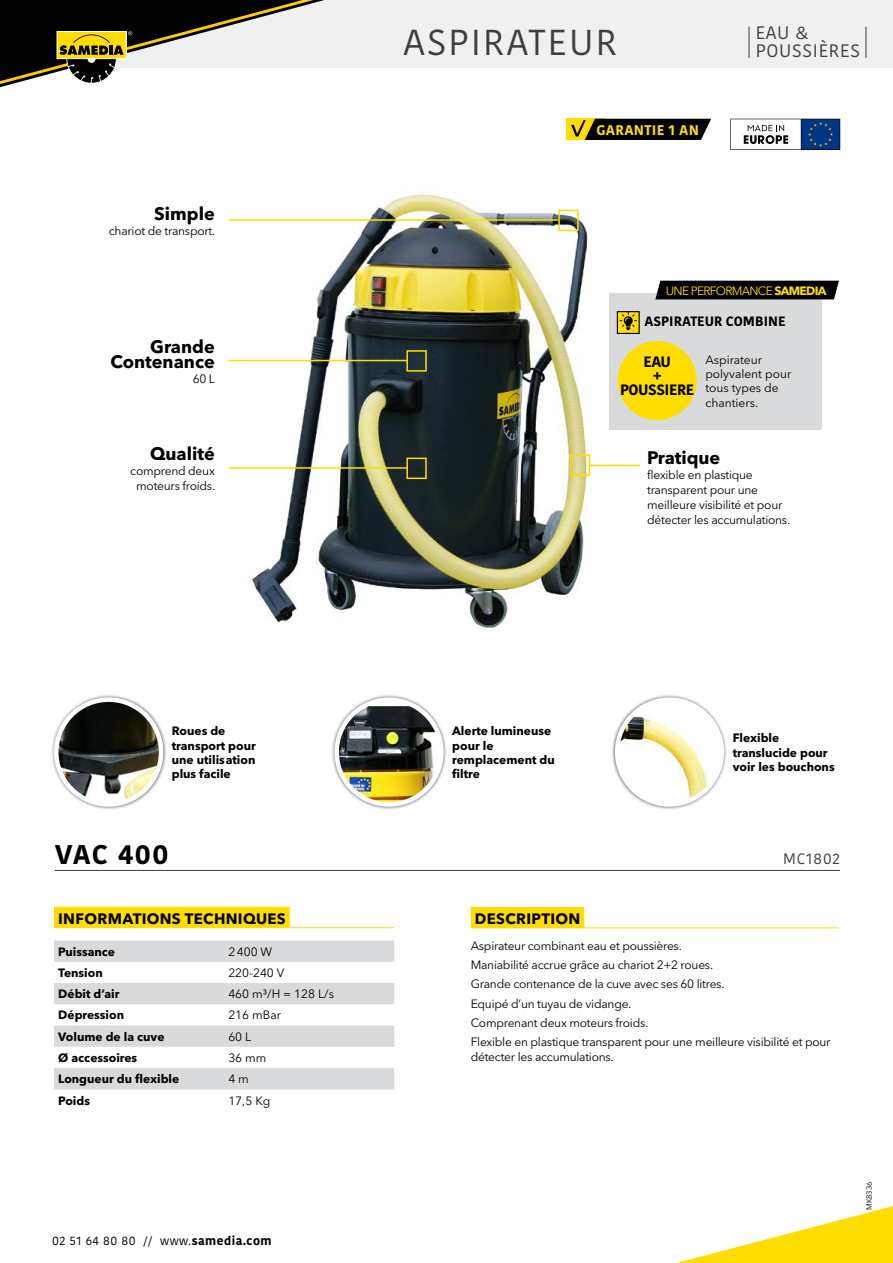
<style>
.page{position:relative;width:893px;height:1263px;background:#fff}
.page>*{position:absolute;margin:0;border:0;box-sizing:border-box;transform-origin:0 0}
.t1{font:36px "Kohinoor";letter-spacing:.06em;color:#3e3d40}
.t2{font:700 27px "Kohinoor";letter-spacing:.05em;color:#000}
.t3{font:700 18px/15px "Avenir Next LT Pro";color:#000;text-align:right}
.t4{font:18px/18px "Kohinoor";letter-spacing:.04em;color:#3e3d40}
.t5{font:700 15px "Avenir Next LT Pro";letter-spacing:.02em;color:#000}
.t6{font:700 15px/27.9px "Kohinoor";letter-spacing:-.03em;color:#000;text-align:center}
.t7{font:15px "Kohinoor";letter-spacing:.06em;color:#3e3d40}
.t8{font:700 13.95px "Kohinoor";letter-spacing:.02em;color:#fd0}
.t9{font:700 13.5px "Kohinoor";color:#000}
.t10{font:12px/19.2px "Avenir Next LT Pro";letter-spacing:-.02em;color:#000}
.t11{font:700 12px/14.4px "Avenir Next LT Pro";color:#000}
.t12{font:12px/14.4px "Avenir Next LT Pro";color:#000}
.t13{font:12px "Kohinoor";letter-spacing:.04em;color:#000}
.t14{font:12px "Avenir Next LT Pro";letter-spacing:-.06em;color:#fd0}
.t15{font:7.5px "Avenir Next LT Pro";letter-spacing:-.02em;color:#000}
.s1{font-weight:700}
</style>
<div class="page">
<div style="left:0;top:0;width:893px;height:68px;background:#f0f0f1"></div>
<svg style="left:0;top:0;width:324px;height:87px"></svg>
<svg style="left:677px;top:1206px;width:216px;height:57px"></svg>
<img style="left:228px;top:194px;width:410px;height:435px">
<div style="left:51px;top:694px;width:116px;height:116px;background:#000;opacity:.6"></div>
<img style="left:56px;top:700px;width:105px;height:104px;border-radius:52px">
<div style="left:54px;top:697px;width:109px;height:110px;border:4px solid #fff;border-radius:50%"></div>
<div style="left:331px;top:694px;width:116px;height:116px;background:#000;opacity:.6"></div>
<img style="left:337px;top:700px;width:104px;height:104px;border-radius:52px">
<div style="left:334px;top:697px;width:110px;height:110px;border:4px solid #fff;border-radius:50%"></div>
<div style="left:612px;top:694px;width:115px;height:116px;background:#000;opacity:.6"></div>
<img style="left:617px;top:700px;width:105px;height:104px;border-radius:52px">
<div style="left:615px;top:697px;width:109px;height:110px;border:4px solid #fff;border-radius:50%"></div>
<div style="left:566px;top:119px;width:39px;height:21px;background:#fd0"></div>
<svg style="left:571px;top:119px;width:140px;height:21px;background:#252209"></svg>
<svg style="left:730px;top:119px;width:110px;height:31px"></svg>
<hr style="left:749px;top:27px;width:1px;height:31px;background:#3e3d40">
<hr style="left:866px;top:27px;width:1px;height:31px;background:#3e3d40">
<hr style="left:55px;top:870px;width:785px;height:1px;background:#3e3d40">
<div style="left:471px;top:907px;width:113px;height:21px;background:#fd0"></div>
<hr style="left:471px;top:927px;width:368px;height:1px;background:#fd0">
<svg style="left:54px;top:940px;width:340px;height:64px"></svg>
<svg style="left:54px;top:1025px;width:340px;height:64px"></svg>
<div style="left:54px;top:907px;width:236px;height:21px;background:#fd0"></div>
<hr style="left:54px;top:927px;width:340px;height:1px;background:#fd0">
<hr style="left:229px;top:467px;width:179px;height:2px;background:#fd0">
<div style="left:406px;top:458px;width:21px;height:21px;border:2px solid #fd0"></div>
<hr style="left:229px;top:360px;width:179px;height:1px;background:#fd0">
<div style="left:406px;top:350px;width:21px;height:22px;border:2px solid #fd0"></div>
<hr style="left:229px;top:219px;width:329px;height:2px;background:#fd0">
<div style="left:558px;top:210px;width:21px;height:21px;border:2px solid #fd0"></div>
<hr style="left:590px;top:465px;width:50px;height:1px;background:#fd0">
<div style="left:570px;top:454px;width:20px;height:22px;border:2px solid #fd0"></div>
<div style="left:609px;top:293px;width:212px;height:136px;background:#d9dadb"></div>
<div style="left:655px;top:281px;width:184px;height:18px;background:#000"></div>
<div style="left:617px;top:311px;width:23px;height:23px;background:#fd0;border:1px solid #000"></div>
<svg style="left:620px;top:312px;width:17px;height:18px"></svg>
<div style="left:618px;top:341px;width:79px;height:79px;background:#fd0;border-radius:50%"></div>
<h3 class="t3" style="left:154px;top:206px;width:62px">Simple</h3>
<p class="t10" style="left:109px;top:221px;width:108px">chariot de transport.</p>
<h3 class="t3" style="left:110px;top:339px;width:106px">Grande<br>Contenance</h3>
<p class="t10" style="left:193px;top:369px;width:24px">60 L</p>
<h3 class="t3" style="left:150px;top:446px;width:66px">Qualité</h3>
<p class="t10" style="left:130px;top:463px;width:86px;line-height:15px;text-align:center">comprend deux moteurs froids.</p>
<h1 class="t1" style="left:403px;top:19px;width:215px">ASPIRATEUR</h1>
<p class="t8" style="left:596px;top:121px;width:104px">GARANTIE 1 AN</p>
<h3 class="t4" style="left:756px;top:25px;width:106px">EAU &amp;<br>POUSSIÈRES</h3>
<p class="t14" style="left:666px;top:283px;width:162px">UNE PERFORMANCE <span class="s1">SAMEDIA</span></p>
<p class="t9" style="left:644px;top:313px;width:143px">ASPIRATEUR COMBINE</p>
<p class="t12" style="left:705px;top:352px;width:88px">Aspirateur polyvalent pour tous types de chantiers.</p>
<p class="t6" style="left:620px;top:348px;width:76px">EAU<br>POUSSIERE</p>
<p class="t6" style="left:653px;top:362px;width:10px">+</p>
<h3 class="t3" style="left:647px;top:450px;width:75px">Pratique</h3>
<p class="t10" style="left:647px;top:468px;width:144px;line-height:15px">flexible en plastique transparent pour une meilleure visibilité et pour détecter les accumulations.</p>
<p class="t11" style="left:172px;top:724px;width:85px">Roues de transport pour une utilisation plus facile</p>
<p class="t11" style="left:452px;top:724px;width:104px">Alerte lumineuse pour le remplacement du filtre</p>
<p class="t11" style="left:733px;top:731px;width:104px">Flexible translucide pour voir les bouchons</p>
<h2 class="t2" style="left:55px;top:836px;width:115px">VAC 400</h2>
<p class="t7" style="left:783px;top:849px;width:58px">MC1802</p>
<p class="t5" style="left:58px;top:909px;width:229px">INFORMATIONS TECHNIQUES</p>
<p class="t11" style="left:58px;top:944px;width:58px">Puissance</p>
<p class="t10" style="left:228px;top:942px;width:45px">2400 W</p>
<p class="t11" style="left:58px;top:965px;width:46px">Tension</p>
<p class="t10" style="left:228px;top:963px;width:57px">220-240 V</p>
<p class="t11" style="left:58px;top:987px;width:63px">Débit d’air</p>
<p class="t10" style="left:228px;top:984px;width:107px">460 m³/H = 128 L/s</p>
<p class="t11" style="left:58px;top:1008px;width:67px">Dépression</p>
<p class="t10" style="left:228px;top:1006px;width:54px">216 mBar</p>
<p class="t11" style="left:58px;top:1029px;width:108px">Volume de la cuve</p>
<p class="t10" style="left:228px;top:1027px;width:25px">60 L</p>
<p class="t11" style="left:58px;top:1050px;width:81px">Ø accessoires</p>
<p class="t10" style="left:228px;top:1048px;width:40px">36 mm</p>
<p class="t11" style="left:58px;top:1072px;width:123px">Longueur du flexible</p>
<p class="t10" style="left:228px;top:1069px;width:22px">4 m</p>
<p class="t11" style="left:58px;top:1093px;width:33px">Poids</p>
<p class="t10" style="left:228px;top:1091px;width:44px">17,5 Kg</p>
<p class="t13" style="left:52px;top:1233px;width:221px">02 51 64 80 80 // www.<span class="s1">samedia.com</span></p>
<p class="t5" style="left:475px;top:909px;width:107px">DESCRIPTION</p>
<p class="t10" style="left:471px;top:936px;width:361px">Aspirateur combinant eau et poussières.<br>Maniabilité accrue grâce au chariot 2+2 roues.<br>Grande contenance de la cuve avec ses 60 litres.<br>Equipé d’un tuyau de vidange.<br>Comprenant deux moteurs froids.<br>Flexible en plastique transparent pour une meilleure visibilité et pour</p>
<p class="t10" style="left:471px;top:1047px;width:144px">détecter les accumulations.</p>
<p class="t15" style="left:864px;top:1210px;width:30px;rotate:-90deg">MK8336</p>
</div>
